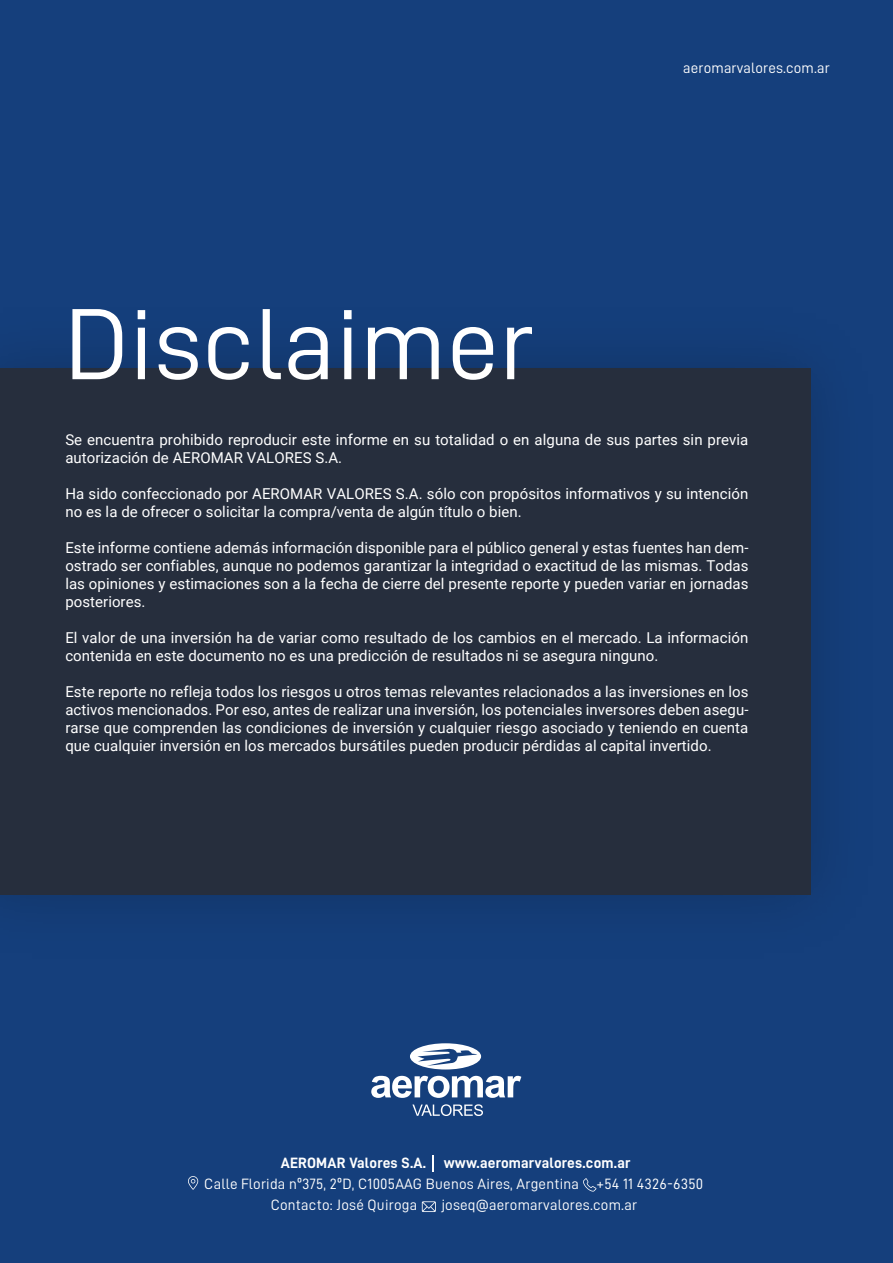
<style>
.page{position:relative;width:893px;height:1263px;background:#153f7c}
.page>*{position:absolute;margin:0;border:0;box-sizing:border-box;transform-origin:0 0}
.t1{font:101.55px "D DIN";color:#fff}
.t2{font:15px/18px "Roboto";letter-spacing:.005em;color:#fff}
.t3{font:15px/21px "D DIN";letter-spacing:.015em;color:#fff}
.t4{font:15px "D DIN Bold";letter-spacing:.015em;color:#fff}
</style>
<div class="page">
<div style="left:0;top:368px;width:811px;height:527px;background:#262e3d"></div>
<svg style="left:432px;top:1155px;width:2px;height:17px"></svg>
<svg style="left:422px;top:1201px;width:14px;height:11px"></svg>
<svg style="left:583px;top:1178px;width:13px;height:13px"></svg>
<svg style="left:188px;top:1176px;width:10px;height:14px"></svg>
<svg style="left:371px;top:1076px;width:150px;height:22px"></svg>
<svg style="left:412px;top:1104px;width:71px;height:12px"></svg>
<svg style="left:410px;top:1043px;width:71px;height:26px"></svg>
<h1 class="t1" style="left:64px;top:289px;width:472px">Disclaimer</h1>
<p class="t3" style="left:683px;top:57px;width:148px">aeromarvalores.com.ar</p>
<p class="t2" style="left:65px;top:430px;width:685px">Se encuentra prohibido reproducir este informe en su totalidad o en alguna de sus partes sin previa autorización de AEROMAR VALORES S.A.</p>
<p class="t2" style="left:65px;top:484px;width:684px">Ha sido confeccionado por AEROMAR VALORES S.A. sólo con propósitos informativos y su intención no es la de ofrecer o solicitar la compra/venta de algún título o bien.</p>
<p class="t2" style="left:65px;top:538px;width:685px;text-align:justify">Este informe contiene además información disponible para el público general y estas fuentes han dem&shy;ostrado ser confiables, aunque no podemos garantizar la integridad o exactitud de las mismas. Todas las opiniones y estimaciones son a la fecha de cierre del presente reporte y pueden variar en jornadas posteriores.</p>
<p class="t2" style="left:65px;top:628px;width:684px">El valor de una inversión ha de variar como resultado de los cambios en el mercado. La información contenida en este documento no es una predicción de resultados ni se asegura ninguno.</p>
<p class="t2" style="left:65px;top:682px;width:685px;text-align:justify">Este reporte no refleja todos los riesgos u otros temas relevantes relacionados a las inversiones en los activos mencionados. Por eso, antes de realizar una inversión, los potenciales inversores deben asegu&shy;rarse que comprenden las condiciones de inversión y cualquier riesgo asociado y teniendo en cuenta que cualquier inversión en los mercados bursátiles pueden producir pérdidas al capital invertido.</p>
<p class="t4" style="left:281px;top:1154px;width:351px">AEROMAR Valores S.A. www.aeromarvalores.com.ar</p>
<p class="t3" style="left:271px;top:1173px;width:434px;text-indent:-66px">Calle Florida nº375, 2ºD, C1005AAG Buenos Aires, Argentina +54 11 4326-6350<br>Contacto: José Quiroga</p>
<p class="t3" style="left:442px;top:1194px;width:197px">joseq@aeromarvalores.com.ar</p>
</div>
